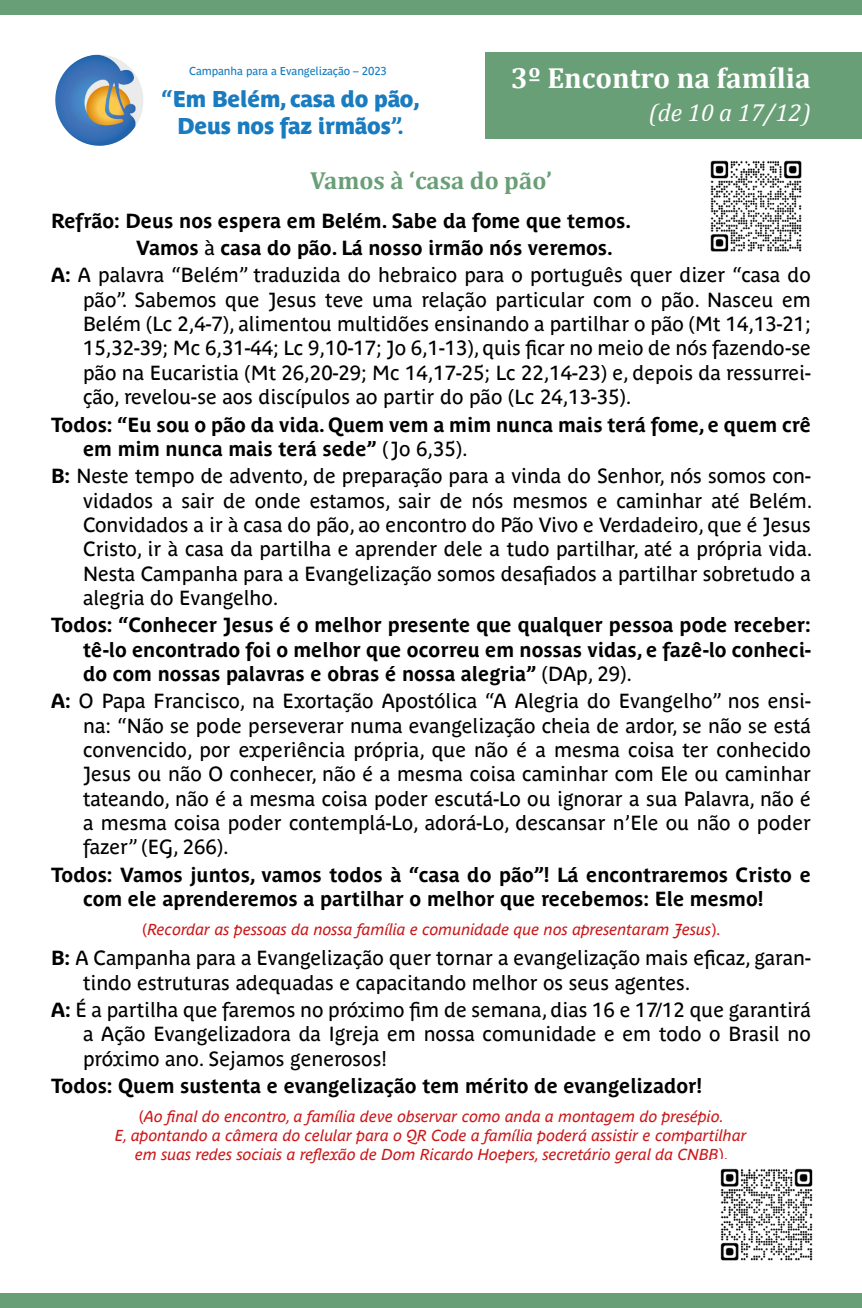
<style>
.page{position:relative;width:862px;height:1308px;background:#fff}
.page>*{position:absolute;margin:0;border:0;box-sizing:border-box;transform-origin:0 0}
.t1{font:700 29.25px "Cambria";color:#fff}
.t2{font:700 24.75px "Cambria";color:#699f76}
.t3{font:italic 24.75px "Cambria";color:#fff}
.t4{font:22.72px/27.2px "Parisine Plus Std Sombre";letter-spacing:-.01em;color:#197bc0;text-align:center;scale:.95 1}
.t5{font:20.25px/24.3px "Parisine Plus Std";color:#000;text-align:justify}
.t6{font:700 20.25px/24.3px "Parisine Plus Std";color:#000}
.t7{font:italic 15.75px/18.9px "Parisine Plus Std";color:#cd1719;text-align:center}
.t8{font:11.25px "Parisine Plus Std";letter-spacing:-.01em;color:#167bbf}
.s1{font-family:"Parisine Plus Std";font-weight:700;color:#167bbf}
.s2{font-weight:400}
.s3{font-weight:700}
.s4{font-style:normal}
</style>
<div class="page">
<img style="left:55px;top:54px;width:88px;height:92px">
<img style="left:710px;top:160px;width:92px;height:92px">
<div style="left:485px;top:52px;width:376px;height:87px;background:#699f76"></div>
<div style="left:0;top:1293px;width:861px;height:14px;background:#699f76"></div>
<div style="left:0;top:0;width:861px;height:14px;background:#699f76"></div>
<img style="left:720px;top:1168px;width:93px;height:93px">
<p class="t8" style="left:189px;top:65px;width:199px">Campanha para a Evangelização – 2023</p>
<p class="t4" style="left:161px;top:85px;width:273px"><span class="s1">“</span>Em Belém, casa do pão,<br>Deus nos faz irmãos<span class="s1">”.</span></p>
<h1 class="t1" style="left:510px;top:60px;width:301px">3º Encontro na família</h1>
<p class="t3" style="left:648px;top:97px;width:163px">(de 10 a 17/12)</p>
<p class="t2" style="left:310px;top:165px;width:243px">Vamos à ‘casa do pão’</p>
<p class="t6" style="left:51px;top:208px;width:581px">Refrão: Deus nos espera em Belém. Sabe da fome que temos.</p>
<p class="t6" style="left:136px;top:235px;width:478px">Vamos <span class="s2">à</span> casa do pão. Lá nosso irmão nós veremos.</p>
<p class="t5" style="left:51px;top:263px;width:761px"><span class="s3">A:</span> A palavra “Belém” traduzida do hebraico para o português quer dizer “casa do</p>
<p class="t5" style="left:83px;top:287px;width:729px">pão”. Sabemos que Jesus teve uma relação particular com o pão. Nasceu em Belém (Lc 2,4-7), alimentou multidões ensinando a partilhar o pão (Mt 14,13-21; 15,32-39; Mc 6,31-44; Lc 9,10-17; Jo 6,1-13), quis ficar no meio de nós fazendo-se pão na Eucaristia (Mt 26,20-29; Mc 14,17-25; Lc 22,14-23) e, depois da ressurrei&shy;ção, revelou-se aos discípulos ao partir do pão (Lc 24,13-35).</p>
<p class="t6" style="left:83px;top:412px;width:729px;text-indent:-32px">Todos: “Eu sou o pão da vida. Quem vem a mim nunca mais terá fome, e quem crê em mim nunca mais terá sede” <span class="s2">(Jo 6,35).</span></p>
<p class="t5" style="left:83px;top:464px;width:730px;text-indent:-32px"><span class="s3">B:</span> Neste tempo de advento, de preparação para a vinda do Senhor, nós somos con&shy;vidados a sair de onde estamos, sair de nós mesmos e caminhar até Belém.<br>Convidados a ir à casa do pão, ao encontro do Pão Vivo e Verdadeiro, que é Jesus Cristo, ir à casa da partilha e aprender dele a tudo partilhar, até a própria vida.<br>Nesta Campanha para a Evangelização somos desafiados a partilhar sobretudo a alegria do Evangelho.</p>
<p class="t6" style="left:83px;top:613px;width:729px;text-align:justify;text-indent:-32px">Todos: “Conhecer Jesus é o melhor presente que qualquer pessoa pode receber: tê-lo encontrado foi o melhor que ocorreu em nossas vidas, e fazê-lo conheci&shy;do com nossas palavras e obras é nossa alegria” <span class="s2">(DAp, 29).</span></p>
<p class="t5" style="left:83px;top:689px;width:729px;text-indent:-32px"><span class="s3">A:</span> O Papa Francisco, na Exortação Apostólica “A Alegria do Evangelho” nos ensi&shy;na: “Não se pode perseverar numa evangelização cheia de ardor, se não se está convencido, por experiência própria, que não é a mesma coisa ter conhecido Jesus ou não O conhecer, não é a mesma coisa caminhar com Ele ou caminhar tateando, não é a mesma coisa poder escutá-Lo ou ignorar a sua Palavra, não é a mesma coisa poder contemplá-Lo, adorá-Lo, descansar n’Ele ou não o poder fazer” (EG, 266).</p>
<p class="t6" style="left:83px;top:862px;width:729px;text-indent:-32px">Todos: Vamos juntos, vamos todos à “casa do pão”! Lá encontraremos Cristo e com ele aprenderemos a partilhar o melhor que recebemos: Ele mesmo!</p>
<p class="t7" style="left:142px;top:919px;width:579px"><span class="s4">(</span>Recordar as pessoas da nossa família e comunidade que nos apresentaram Jesus<span class="s4">).</span></p>
<p class="t5" style="left:83px;top:946px;width:728px;text-indent:-32px"><span class="s3">B:</span> A Campanha para a Evangelização quer tornar a evangelização mais eficaz, garan&shy;tindo estruturas adequadas e capacitando melhor os seus agentes.</p>
<p class="t5" style="left:83px;top:997px;width:729px;text-indent:-32px"><span class="s3">A:</span> É a partilha que faremos no próximo fim de semana, dias 16 e 17/12 que garantirá a Ação Evangelizadora da Igreja em nossa comunidade e em todo o Brasil no próximo ano. Sejamos generosos!</p>
<p class="t6" style="left:51px;top:1073px;width:652px">Todos: Quem sustenta e evangelização tem mérito de evangelizador!</p>
<p class="t7" style="left:115px;top:1106px;width:633px"><span class="s4">(</span>Ao final do encontro, a família deve observar como anda a montagem do presépio.<br>E, apontando a câmera do celular para o QR Code a família poderá assistir e compartilhar em suas redes sociais a reflexão de Dom Ricardo Hoepers, secretário geral da CNBB<span class="s4">).</span></p>
</div>
